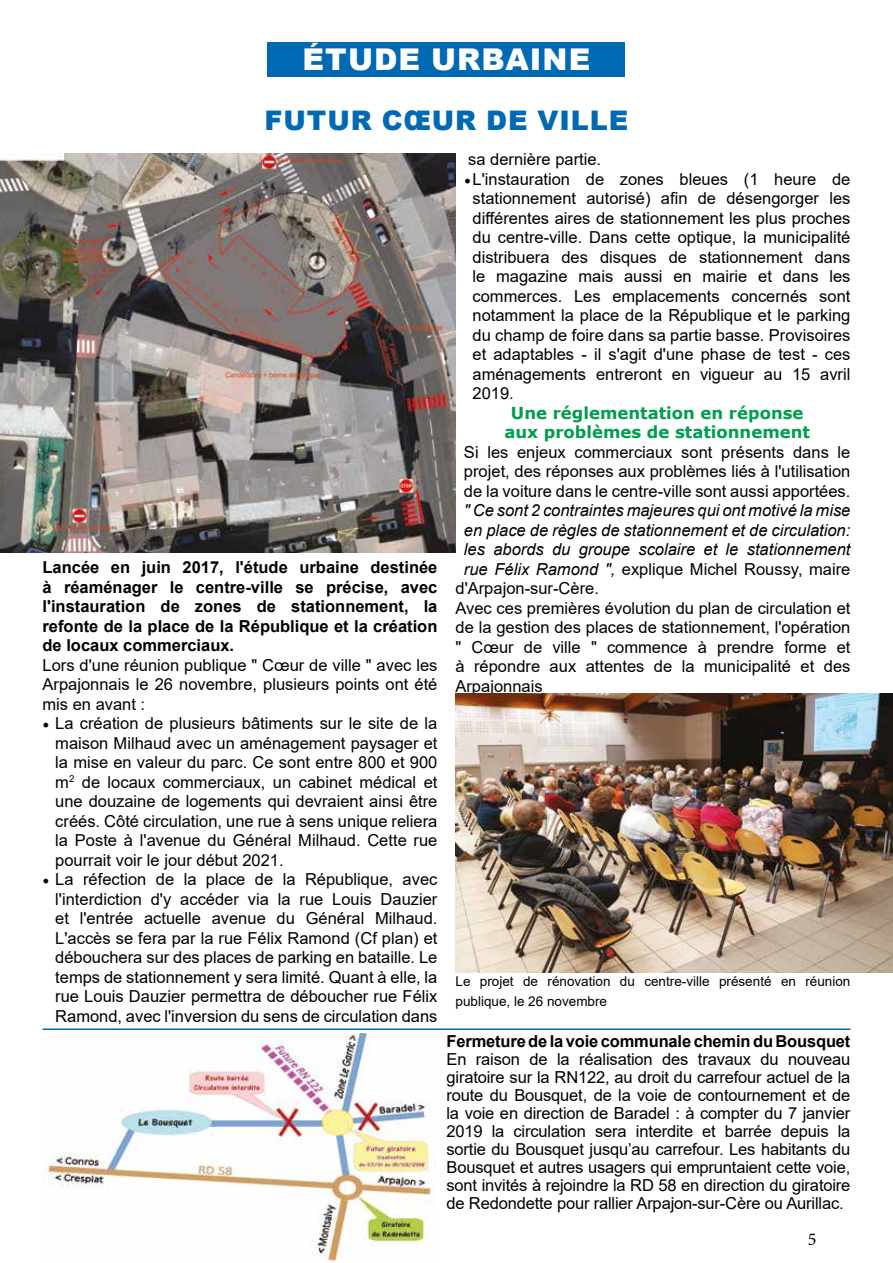
<style>
.page{position:relative;width:893px;height:1263px;background:#fff}
.page>*{position:absolute;margin:0;border:0;box-sizing:border-box;transform-origin:0 0}
.t1{font:900 30px "Arial";letter-spacing:.035em;color:#fff}
.t2{font:900 27px "Arial";letter-spacing:.035em;color:#0069b4}
.t3{font:18px "Minion Pro";color:#000}
.t4{font:16.5px/19.5px "Arial";color:#000;text-align:justify}
.t5{font:700 16.5px/19.5px "Arial";color:#000;text-align:justify}
.t6{font:italic 16.5px "Arial";color:#000}
.t7{font:700 16.5px/19.5px "Verdana";color:#009e4d;text-align:center}
.t8{font:13.5px/19.5px "Arial";color:#000}
.s1{font-family:"Minion Pro";font-size:18px}
.s2{font-style:italic}
</style>
<div class="page">
<div style="left:268px;top:43px;width:357px;height:34px;background:#0069b4"></div>
<img style="left:0;top:153px;width:455px;height:400px">
<img style="left:455px;top:693px;width:438px;height:279px">
<hr style="left:43px;top:1028px;width:807px;height:2px;background:#0069b4">
<img style="left:43px;top:1033px;width:389px;height:229px">
<h1 class="t1" style="left:303px;top:38px;width:289px">ÉTUDE URBAINE</h1>
<h2 class="t2" style="left:265px;top:101px;width:365px">FUTUR CŒUR DE VILLE</h2>
<p class="t5" style="left:43px;top:558px;width:396px">Lancée en juin 2017, l'étude urbaine destinée à réaménager le centre-ville se précise, avec l'instauration de zones de stationnement, la refonte de la place de la République et la création de locaux commerciaux.</p>
<p class="t4" style="left:43px;top:655px;width:396px">Lors d'une réunion publique " Cœur de ville " avec les Arpajonnais le 26 novembre, plusieurs points ont été mis en avant :</p>
<p class="t4" style="left:55px;top:714px;width:384px;text-indent:-13px"><span class="s1">•</span> La création de plusieurs bâtiments sur le site de la maison Milhaud avec un aménagement paysager et la mise en valeur du parc. Ce sont entre 800 et 900 m<sup>2</sup> de locaux commerciaux, un cabinet médical et une douzaine de logements qui devraient ainsi être créés. Côté circulation, une rue à sens unique reliera la Poste à l'avenue du Général Milhaud. Cette rue pourrait voir le jour début 2021.</p>
<p class="t4" style="left:55px;top:870px;width:384px;text-indent:-13px"><span class="s1">•</span> La réfection de la place de la République, avec l'interdiction d'y accéder via la rue Louis Dauzier et l'entrée actuelle avenue du Général Milhaud.<br>L'accès se fera par la rue Félix Ramond (Cf plan) et débouchera sur des places de parking en bataille. Le temps de stationnement y sera limité. Quant à elle, la rue Louis Dauzier permettra de déboucher rue Félix Ramond, avec l'inversion du sens de circulation dans</p>
<p class="t4" style="left:468px;top:149px;width:134px">sa dernière partie.</p>
<p class="t4" style="left:472px;top:169px;width:379px;text-indent:-9px"><span class="s1">•</span>L'instauration de zones bleues (1 heure de stationnement autorisé) afin de désengorger les différentes aires de stationnement les plus proches du centre-ville. Dans cette optique, la municipalité distribuera des disques de stationnement dans le magazine mais aussi en mairie et dans les commerces. Les emplacements concernés sont notamment la place de la République et le parking du champ de foire dans sa partie basse. Provisoires et adaptables - il s'agit d'une phase de test - ces aménagements entreront en vigueur au 15 avril 2019.</p>
<p class="t7" style="left:504px;top:403px;width:307px">Une réglementation en réponse aux problèmes de stationnement</p>
<p class="t4" style="left:464px;top:442px;width:388px">Si les enjeux commerciaux sont présents dans le projet, des réponses aux problèmes liés à l'utilisation de la voiture dans le centre-ville sont aussi apportées.</p>
<p class="t6" style="left:464px;top:500px;width:388px">" Ce sont 2 contraintes majeures qui ont motivé la mise</p>
<p class="t6" style="left:464px;top:519px;width:388px">en place de règles de stationnement et de circulation:</p>
<p class="t6" style="left:464px;top:539px;width:388px">les abords du groupe scolaire et le stationnement</p>
<p class="t4" style="left:464px;top:559px;width:388px"><span class="s2">rue Félix Ramond ",</span> explique Michel Roussy, maire</p>
<p class="t4" style="left:455px;top:578px;width:145px">d'Arpajon-sur-Cère.</p>
<p class="t4" style="left:455px;top:598px;width:396px">Avec ces premières évolution du plan de circulation et</p>
<p class="t4" style="left:455px;top:618px;width:396px">de la gestion des places de stationnement, l'opération</p>
<p class="t4" style="left:455px;top:637px;width:396px">" Cœur de ville " commence à prendre forme et</p>
<p class="t4" style="left:455px;top:657px;width:396px">à répondre aux attentes de la municipalité et des</p>
<p class="t4" style="left:455px;top:676px;width:89px">Arpajonnais</p>
<p class="t8" style="left:455px;top:972px;width:396px">Le projet de rénovation du centre-ville présenté en réunion publique, le 26 novembre</p>
<p class="t5" style="left:446px;top:1031px;width:405px">Fermeture de la voie communale chemin du Bousquet</p>
<p class="t4" style="left:446px;top:1050px;width:405px;line-height:18px">En raison de la réalisation des travaux du nouveau giratoire sur la RN122, au droit du carrefour actuel de la route du Bousquet, de la voie de contournement et de la voie en direction de Baradel : à compter du 7 janvier 2019 la circulation sera interdite et barrée depuis la sortie du Bousquet jusqu’au carrefour. Les habitants du Bousquet et autres usagers qui empruntaient cette voie, sont invités à rejoindre la RD 58 en direction du giratoire de Redondette pour rallier Arpajon-sur-Cère ou Aurillac.</p>
<p class="t3" style="left:808px;top:1227px;width:10px">5</p>
</div>
